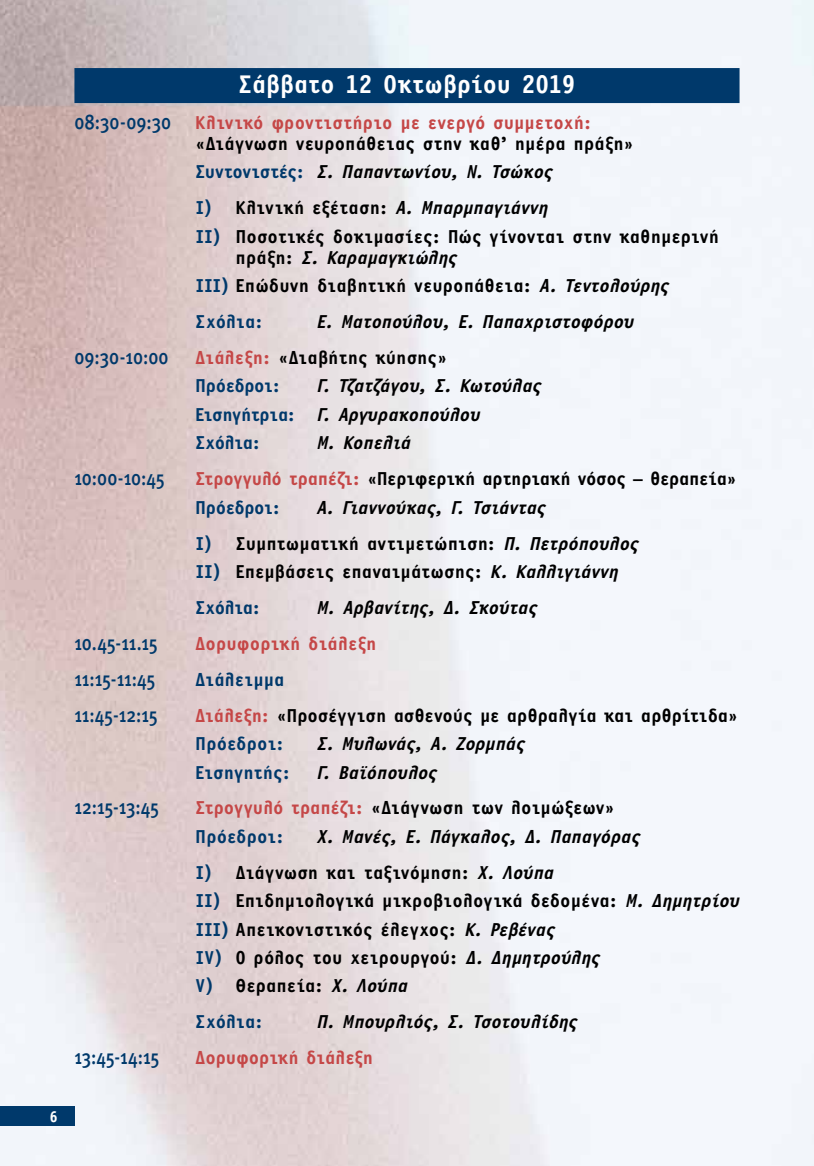
<style>
.page{position:relative;width:814px;height:1166px;background:#fff}
.page>*{position:absolute;margin:0;border:0;box-sizing:border-box;transform-origin:0 0}
.t1{font:700 26.25px "PF Letter Gothic Display";letter-spacing:-.01em;color:#fff}
.t2{font:21px "Meta Medium Greek Caps";letter-spacing:-.01em;color:#00396b;scale:.85 1}
.t3{font:700 19.25px/28.3px "PF Letter Gothic Display";letter-spacing:-.005em;color:#000}
.t4{font:italic 700 19.25px/35.9px "PF Letter Gothic Display";letter-spacing:-.01em;color:#000}
.t5{font:700 19.25px "PF Letter Gothic Display";letter-spacing:-.01em;color:#c54747}
.t6{font:700 19.25px "PF Letter Gothic Display";letter-spacing:-.005em;color:#00396b}
.t7{font:700 15.75px "PF Letter Gothic Display";color:#fff}
.s1{font-family:"Meta Medium Greek Caps";font-weight:400;font-size:21px;color:#00396b}
.s2{color:#c54747}
.s3{font-style:normal;color:#00396b}
.s4{font-style:normal}
.s5{color:#00396b}
.s6{font-style:italic}
</style>
<div class="page">
<img style="left:0;top:0;width:814px;height:1166px">
<div style="left:0;top:1106px;width:74px;height:20px;background:#00396b"></div>
<div style="left:74px;top:68px;width:665px;height:35px;background:#00396b"></div>
<p class="t7" style="left:50px;top:1108px;width:10px">6</p>
<h1 class="t1" style="left:238px;top:70px;width:339px">Σάββατο 12 Oκτωβρίου 2019</h1>
<p class="t3" style="left:195px;top:113px;width:440px;line-height:21px;text-indent:-121px"><span class="s1">08:30-09:30</span> <span class="s2">Κλινικό φροντιστήριο με ενεργό συμμετοχή: </span>«Διάγνωση νευροπάθειας στην καθ’ ημέρα πράξη»</p>
<p class="t4" style="left:195px;top:155px;width:359px"><span class="s3">Συντονιστές:</span> Σ. Παπαντωνίου, Ν. Τσώκος<br><span class="s3">I)</span> <span class="s4">Κλινική εξέταση:</span> Α. Μπαρμπαγιάννη</p>
<p class="t3" style="left:235px;top:227px;width:485px;line-height:21px;text-indent:-40px"><span class="s5">II)</span> Ποσοτικές δοκιμασίες: Πώς γίνονται στην καθημερινή πράξη: <span class="s6">Σ. Καραμαγκιώλης</span></p>
<p class="t3" style="left:195px;top:269px;width:475px;line-height:35.9px"><span class="s5">III)</span> Επώδυνη διαβητική νευροπάθεια: <span class="s6">Α. Τεντολούρης<br></span><span class="s5">Σχόλια:</span></p>
<p class="t4" style="left:316px;top:305px;width:319px">Ε. Ματοπούλου, Ε. Παπαχριστοφόρου</p>
<p class="t2" style="left:74px;top:345px;width:112px">09:30-10:00</p>
<p class="t3" style="left:195px;top:344px;width:254px"><span class="s2">Διάλεξη:</span> «Διαβήτης κύησης»<br><span class="s5">Πρόεδροι:</span></p>
<p class="t4" style="left:195px;top:373px;width:347px;line-height:28.3px;text-indent:121px">Γ. Τζατζάγου, Σ. Κωτούλας<br><span class="s3">Εισηγήτρια:</span> Γ. Αργυρακοπούλου<br><span class="s3">Σχόλια:</span></p>
<p class="t4" style="left:316px;top:426px;width:96px">Μ. Κοπελιά</p>
<p class="t2" style="left:74px;top:466px;width:108px">10:00-10:45</p>
<p class="t3" style="left:195px;top:466px;width:543px"><span class="s2">Στρογγυλό τραπέζι:</span> «Περιφερική αρτηριακή νόσος – θεραπεία»<br><span class="s5">Πρόεδροι:</span></p>
<p class="t4" style="left:195px;top:490px;width:445px;text-indent:121px">Α. Γιαννούκας, Γ. Τσιάντας<br><span class="s3">I)</span> <span class="s4">Συμπτωματική αντιμετώπιση:</span> Π. Πετρόπουλος</p>
<p class="t3" style="left:195px;top:555px;width:424px;line-height:35.9px"><span class="s5">II)</span> Επεμβάσεις επαναιμάτωσης: <span class="s6">Κ. Καλλιγιάννη<br></span><span class="s5">Σχόλια:</span></p>
<p class="t4" style="left:316px;top:590px;width:222px">Μ. Αρβανίτης, Δ. Σκούτας</p>
<p class="t2" style="left:74px;top:630px;width:100px">10.45-11.15</p>
<p class="t5" style="left:195px;top:633px;width:183px">Δορυφορική διάλεξη</p>
<p class="t2" style="left:74px;top:666px;width:97px">11:15-11:45</p>
<p class="t6" style="left:195px;top:669px;width:91px">Διάλειμμα</p>
<p class="t2" style="left:74px;top:702px;width:100px">11:45-12:15</p>
<p class="t3" style="left:195px;top:702px;width:544px"><span class="s2">Διάλεξη:</span> «Προσέγγιση ασθενούς με αρθραλγία και αρθρίτιδα»<br><span class="s5">Πρόεδροι:</span></p>
<p class="t4" style="left:316px;top:727px;width:210px">Σ. Μυλωνάς, Α. Ζορμπάς</p>
<p class="t6" style="left:195px;top:762px;width:96px">Εισηγητής:</p>
<p class="t4" style="left:316px;top:755px;width:122px">Γ. Βαϊόπουλος</p>
<p class="t2" style="left:74px;top:795px;width:101px">12:15-13:45</p>
<p class="t3" style="left:195px;top:795px;width:421px"><span class="s2">Στρογγυλό τραπέζι:</span> «Διάγνωση των λοιμώξεων»<br><span class="s5">Πρόεδροι:</span></p>
<p class="t4" style="left:195px;top:819px;width:446px;text-indent:121px">Χ. Μανές, Ε. Πάγκαλος, Δ. Παπαγόρας<br><span class="s3">I)</span> <span class="s4">Διάγνωση και ταξινόμηση:</span> Χ. Λούπα</p>
<p class="t3" style="left:195px;top:887px;width:545px"><span class="s5">II)</span> Επιδημιολογικά μικροβιολογικά δεδομένα: <span class="s6">Μ. Δημητρίου </span><span class="s5">III)</span> Απεικονιστικός έλεγχος: <span class="s6">Κ. Ρεβένας<br></span><span class="s5">IV)</span> Ο ρόλος του χειρουργού: <span class="s6">Δ. Δημητρούλης<br></span><span class="s5">V)</span> Θεραπεία: <span class="s6">Χ. Λούπα</span></p>
<p class="t6" style="left:195px;top:1011px;width:69px">Σχόλια:</p>
<p class="t4" style="left:316px;top:1005px;width:263px">Π. Μπουρλιός, Σ. Τσοτουλίδης</p>
<p class="t2" style="left:74px;top:1045px;width:102px">13:45-14:15</p>
<p class="t5" style="left:195px;top:1047px;width:180px">Δορυφορική διάλεξη</p>
</div>
